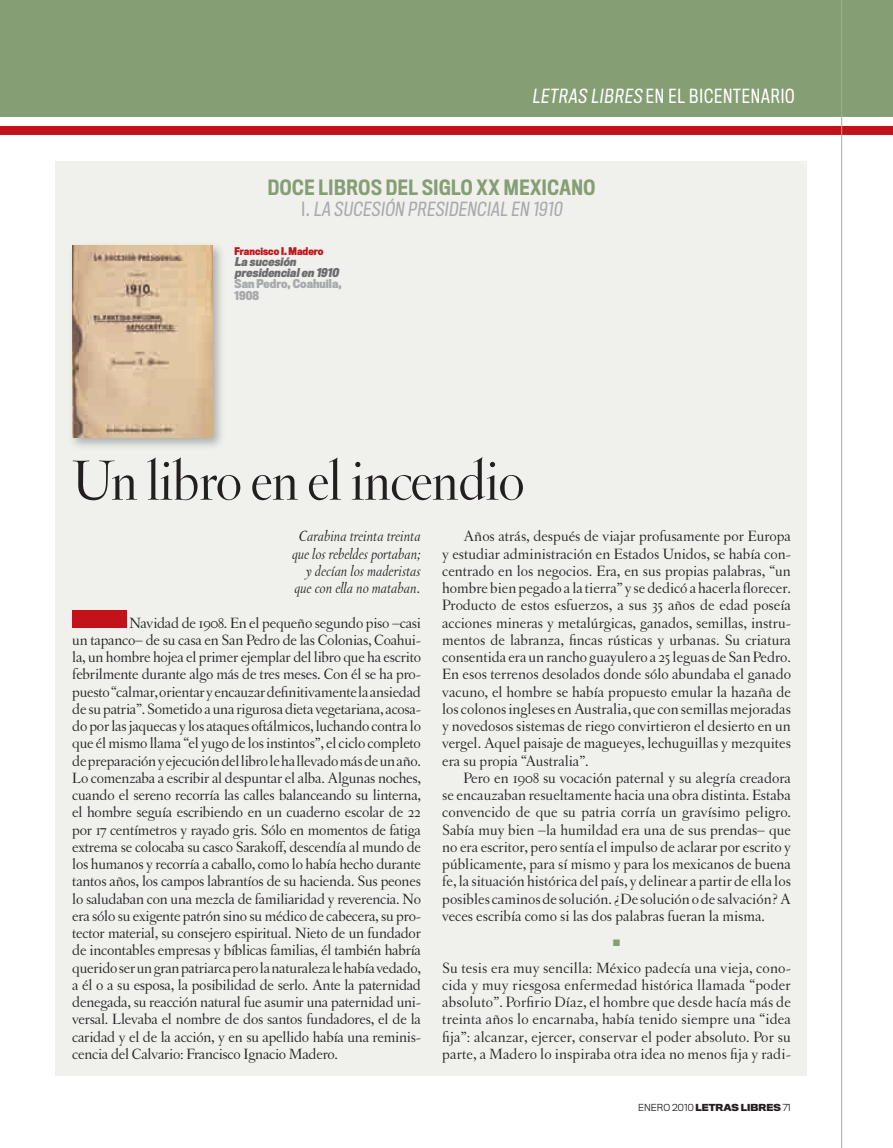
<style>
.page{position:relative;width:893px;height:1148px;background:#fff}
.page>*{position:absolute;margin:0;border:0;box-sizing:border-box;transform-origin:0 0}
.t1{font:60px "Letras Display";color:#231f20}
.t2{font:500 19.5px "Titling Gothic FB Cond";letter-spacing:.03em;color:#859e73}
.t3{font:18px "Titling Gothic FB Cond";color:#a8a9ad}
.t4{font:18px "Titling Gothic FB Cond";letter-spacing:.05em;color:#fff}
.t5{font:15.75px/17.2px "Letras Oldstyle";color:#231f20;text-align:justify}
.t6{font:italic 15.75px/17.2px "Letras Oldstyle";color:#231f20;text-align:right}
.t7{font:italic 700 11.25px/11.2px "Titling Gothic FB Cond";color:#6c6d70}
.t8{font:700 11.25px/11.2px "Titling Gothic FB Cond";color:#a8a9ad}
.t9{font:700 9.75px "Titling Gothic FB Cond";color:#c4121a}
.t10{font:700 9px "Titling Gothic FB Normal";color:#231f20}
.t11{font:9px "Monotype Sorts";color:#859e73}
.s1{font-weight:300}
</style>
<div class="page">
<div style="left:0;top:0;width:893px;height:121px;background:#859e73"></div>
<div style="left:0;top:117px;width:893px;height:9px;background:#fff"></div>
<div style="left:0;top:126px;width:893px;height:9px;background:#c4121a"></div>
<hr style="left:841px;top:0;width:1px;height:1148px;background:#a8a9ad">
<div style="left:55px;top:162px;width:752px;height:914px;background:#f0f1ec"></div>
<img style="left:72px;top:245px;width:149px;height:202px">
<img style="left:72px;top:246px;width:140px;height:192px">
<div style="left:72px;top:610px;width:54px;height:18px;background:#c4121a"></div>
<p class="t4" style="left:532px;top:85px;width:264px">LETRAS LIBRES EN EL BICENTENARIO</p>
<p class="t2" style="left:268px;top:176px;width:329px">DOCE LIBROS DEL SIGLO XX MEXICANO</p>
<p class="t3" style="left:302px;top:199px;width:265px">I . LA SUCESIÓN PRESIDENCIAL EN 1910</p>
<p class="t9" style="left:235px;top:245px;width:90px">Francisco I. Madero</p>
<p class="t7" style="left:235px;top:256px;width:108px">La sucesión presidencialen 1910</p>
<p class="t8" style="left:235px;top:278px;width:108px">San Pedro, Coahuila,<br>1908</p>
<h1 class="t1" style="left:72px;top:447px;width:453px">Un libro en el incendio</h1>
<p class="t6" style="left:292px;top:528px;width:130px">Carabina treinta treinta que los rebeldes portaban; y decían los maderistas que con ella no mataban.</p>
<p class="t5" style="left:72px;top:614px;width:350px;text-indent:57px">Navidad de 1908. En el pequeño segundo piso –casi un tapanco– de su casa en San Pedro de las Colonias, Coahui&shy;la, un hombre hojea el primer ejemplar del libro que ha escrito febrilmente durante algo más de tres meses. Con él se ha pro&shy;puesto “calmar, orientar y encauzar definitivamente la ansiedad de su patria”. Sometido a una rigurosa dieta vegetariana, acosa&shy;do por las jaquecas y los ataques oftálmicos, luchando contra lo que él mismo llama “el yugo de los instintos”, el ciclo completo de preparación y ejecución del libro le ha llevado más de un año.<br>Lo comenzaba a escribir al despuntar el alba. Algunas noches, cuando el sereno recorría las calles balanceando su linterna, el hombre seguía escribiendo en un cuaderno escolar de 22 por 17 centímetros y rayado gris. Sólo en momentos de fatiga extrema se colocaba su casco Sarakoff, descendía al mundo de los humanos y recorría a caballo, como lo había hecho durante tantos años, los campos labrantíos de su hacienda. Sus peones lo saludaban con una mezcla de familiaridad y reverencia. No era sólo su exigente patrón sino su médico de cabecera, su pro&shy;tector material, su consejero espiritual. Nieto de un fundador de incontables empresas y bíblicas familias, él también habría querido ser un gran patriarca pero la naturaleza le había vedado, a él o a su esposa, la posibilidad de serlo. Ante la paternidad denegada, su reacción natural fue asumir una paternidad uni&shy;versal. Llevaba el nombre de dos santos fundadores, el de la caridad y el de la acción, y en su apellido había una reminis&shy;cencia del Calvario: Francisco Ignacio Madero.</p>
<p class="t5" style="left:442px;top:528px;width:350px;text-indent:21px">Años atrás, después de viajar profusamente por Europa y estudiar administración en Estados Unidos, se había con&shy;centrado en los negocios. Era, en sus propias palabras, “un hombre bien pegado a la tierra” y se dedicó a hacerla florecer.<br>Producto de estos esfuerzos, a sus 35 años de edad poseía acciones mineras y metalúrgicas, ganados, semillas, instru&shy;mentos de labranza, fincas rústicas y urbanas. Su criatura consentida era un rancho guayulero a 25 leguas de San Pedro.<br>En esos terrenos desolados donde sólo abundaba el ganado vacuno, el hombre se había propuesto emular la hazaña de los colonos ingleses en Australia, que con semillas mejoradas y novedosos sistemas de riego convirtieron el desierto en un vergel. Aquel paisaje de magueyes, lechuguillas y mezquites era su propia “Australia”.</p>
<p class="t5" style="left:442px;top:769px;width:350px;text-indent:21px">Pero en 1908 su vocación paternal y su alegría creadora se encauzaban resueltamente hacia una obra distinta. Estaba convencido de que su patria corría un gravísimo peligro.<br>Sabía muy bien –la humildad era una de sus prendas– que no era escritor, pero sentía el impulso de aclarar por escrito y públicamente, para sí mismo y para los mexicanos de buena fe, la situación histórica del país, y delinear a partir de ella los posibles caminos de solución. ¿De solución o de salvación? A veces escribía como si las dos palabras fueran la misma.</p>
<p class="t11" style="left:613px;top:939px;width:8px">n</p>
<p class="t5" style="left:442px;top:959px;width:350px">Su tesis era muy sencilla: México padecía una vieja, cono&shy;cida y muy riesgosa enfermedad histórica llamada “poder absoluto”. Porfirio Díaz, el hombre que desde hacía más de treinta años lo encarnaba, había tenido siempre una “idea fija”: alcanzar, ejercer, conservar el poder absoluto. Por su parte, a Madero lo inspiraba otra idea no menos fija y radi-</p>
<p class="t10" style="left:638px;top:1101px;width:154px"><span class="s1">ENERO 2010</span> LETRAS LIBRES <span class="s1">71</span></p>
</div>
